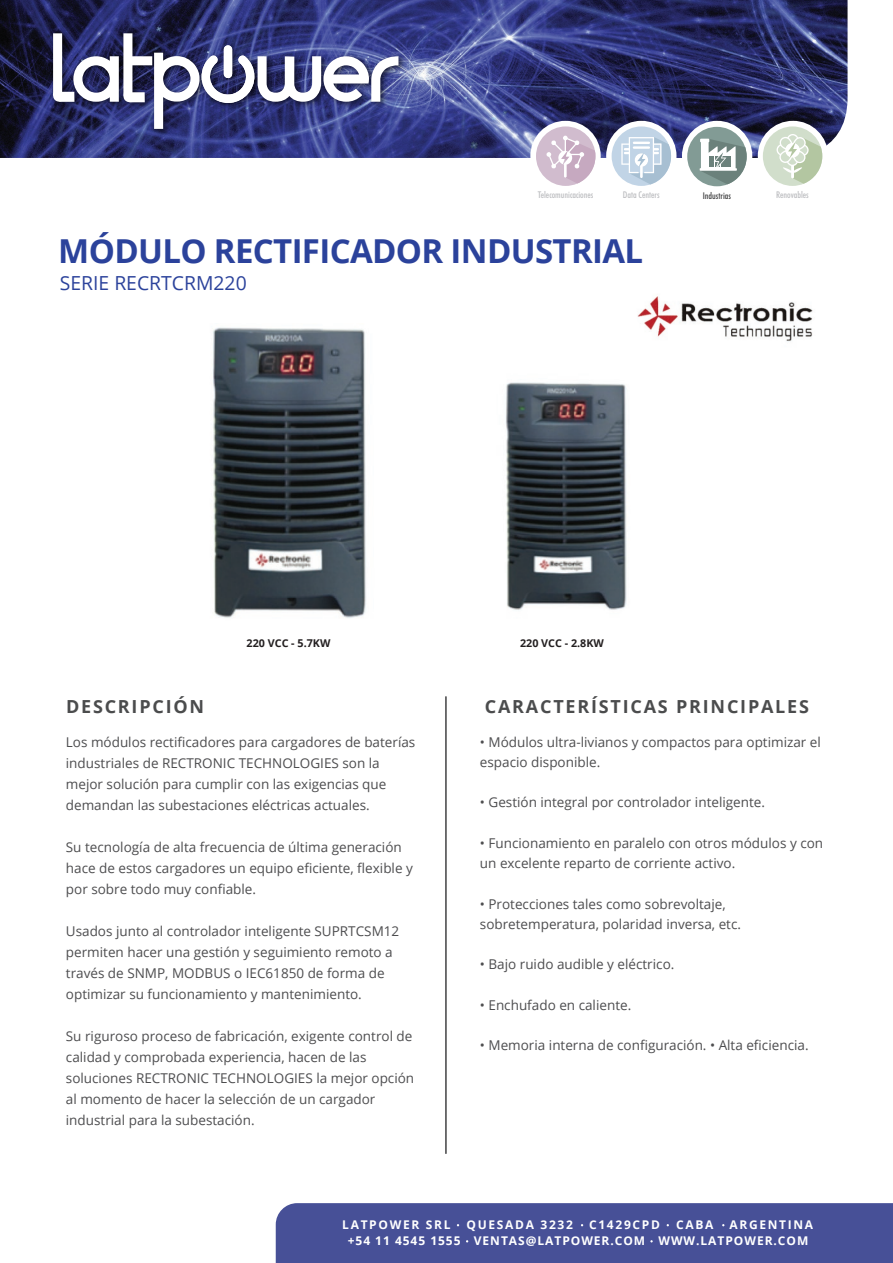
<style>
.page{position:relative;width:893px;height:1263px;background:#fff}
.page>*{position:absolute;margin:0;border:0;box-sizing:border-box;transform-origin:0 0}
.t1{font:700 33px "Open Sans";letter-spacing:-.02em;color:#2b429b}
.t2{font:19.35px "Open Sans";color:#2b429b}
.t3{font:700 18px "Open Sans";letter-spacing:.1em;color:#4b4c4d}
.t4{font:13.5px/21px "Open Sans";color:#4d4d4f}
.t5{font:700 12px/16.2px "Open Sans";letter-spacing:.08em;color:#fff}
.t6{font:700 12px "Open Sans";letter-spacing:.14em;color:#fff}
.t7{font:700 10.8px "Open Sans";color:#231f20}
.t8{font:500 condensed 9.3px "Futura BT";color:#bcbdc0}
.t9{font:500 condensed 9.3px "Futura BT";color:#3e3e3f}
</style>
<div class="page">
<hr style="left:445px;top:697px;width:2px;height:456px;background:#4d4d4f">
<img style="left:0;top:0;width:847px;height:158px">
<img style="left:47px;top:28px;width:361px;height:111px">
<svg style="left:52px;top:33px;width:346px;height:96px"></svg>
<div style="left:606px;top:121px;width:70px;height:70px;background:#fff;border-radius:50%"></div>
<div style="left:758px;top:121px;width:70px;height:70px;background:#fff;border-radius:50%"></div>
<div style="left:612px;top:126px;width:59px;height:60px;background:#c1d4e6;border-radius:50%"></div>
<svg style="left:621px;top:137px;width:50px;height:47px"></svg>
<div style="left:763px;top:126px;width:59px;height:60px;background:#d1decb;border-radius:50%"></div>
<svg style="left:776px;top:134px;width:46px;height:50px"></svg>
<div style="left:276px;top:1203px;width:617px;height:60px;background:#475097"></div>
<img style="left:637px;top:296px;width:176px;height:46px">
<div style="left:530px;top:121px;width:71px;height:70px;background:#fff;border-radius:50%"></div>
<div style="left:682px;top:121px;width:70px;height:70px;background:#fff;border-radius:50%"></div>
<div style="left:536px;top:126px;width:59px;height:60px;background:#d1bcce;border-radius:50%"></div>
<svg style="left:546px;top:136px;width:49px;height:48px"></svg>
<div style="left:687px;top:127px;width:60px;height:59px;background:#829b95;border-radius:50%"></div>
<svg style="left:700px;top:139px;width:47px;height:45px"></svg>
<img style="left:213px;top:323px;width:427px;height:295px">
<p class="t8" style="left:538px;top:189px;width:57px">Telecomunicaciones</p>
<p class="t9" style="left:703px;top:190px;width:30px">Industrias</p>
<p class="t8" style="left:623px;top:189px;width:38px">Data Centers</p>
<p class="t8" style="left:776px;top:189px;width:34px">Renovables</p>
<h1 class="t1" style="left:58px;top:228px;width:586px">MÓDULO RECTIFICADOR INDUSTRIAL</h1>
<h2 class="t2" style="left:60px;top:269px;width:188px">SERIE RECRTCRM220</h2>
<p class="t7" style="left:247px;top:635px;width:85px">220 VCC - 5.7KW</p>
<p class="t7" style="left:520px;top:635px;width:85px">220 VCC - 2.8KW</p>
<h3 class="t3" style="left:66px;top:694px;width:140px">DESCRIPCIÓN</h3>
<h3 class="t3" style="left:485px;top:694px;width:326px">CARACTERÍSTICAS PRINCIPALES</h3>
<p class="t4" style="left:480px;top:731px;width:342px;line-height:20.2px">• Módulos ultra-livianos y compactos para optimizar el espacio disponible.</p>
<p class="t4" style="left:480px;top:792px;width:287px">• Gestión integral por controlador inteligente.</p>
<p class="t4" style="left:480px;top:832px;width:345px;line-height:20.2px">• Funcionamiento en paralelo con otros módulos y con un excelente reparto de corriente activo.</p>
<p class="t4" style="left:480px;top:893px;width:263px;line-height:20.2px">• Protecciones tales como sobrevoltaje, sobretemperatura, polaridad inversa, etc.</p>
<p class="t4" style="left:480px;top:954px;width:196px">• Bajo ruido audible y eléctrico.</p>
<p class="t4" style="left:480px;top:994px;width:153px">• Enchufado en caliente.</p>
<p class="t4" style="left:480px;top:1035px;width:330px">• Memoria interna de configuración. • Alta eficiencia.</p>
<p class="t4" style="left:66px;top:731px;width:351px">Los módulos rectificadores para cargadores de baterías industriales de RECTRONIC TECHNOLOGIES son la mejor solución para cumplir con las exigencias que demandan las subestaciones eléctricas actuales.</p>
<p class="t4" style="left:66px;top:836px;width:348px">Su tecnología de alta frecuencia de última generación hace de estos cargadores un equipo eficiente, flexible y por sobre todo muy confiable.</p>
<p class="t4" style="left:66px;top:920px;width:335px">Usados junto al controlador inteligente SUPRTCSM12 permiten hacer una gestión y seguimiento remoto a través de SNMP, MODBUS o IEC61850 de forma de optimizar su funcionamiento y mantenimiento.</p>
<p class="t4" style="left:66px;top:1025px;width:350px">Su riguroso proceso de fabricación, exigente control de calidad y comprobada experiencia, hacen de las soluciones RECTRONIC TECHNOLOGIES la mejor opción al momento de hacer la selección de un cargador industrial para la subestación.</p>
<p class="t6" style="left:342px;top:1216px;width:110px">LATPOWER SRL</p>
<p class="t6" style="left:467px;top:1216px;width:108px">QUESADA 3232</p>
<p class="t6" style="left:589px;top:1216px;width:72px">C1429CPD</p>
<p class="t6" style="left:676px;top:1216px;width:39px">CABA</p>
<p class="t5" style="left:348px;top:1216px;width:467px;text-indent:382px">ARGENTINA +54 11 4545 1555 VENTAS@LATPOWER.COM WWW.LATPOWER.COM</p>
</div>
